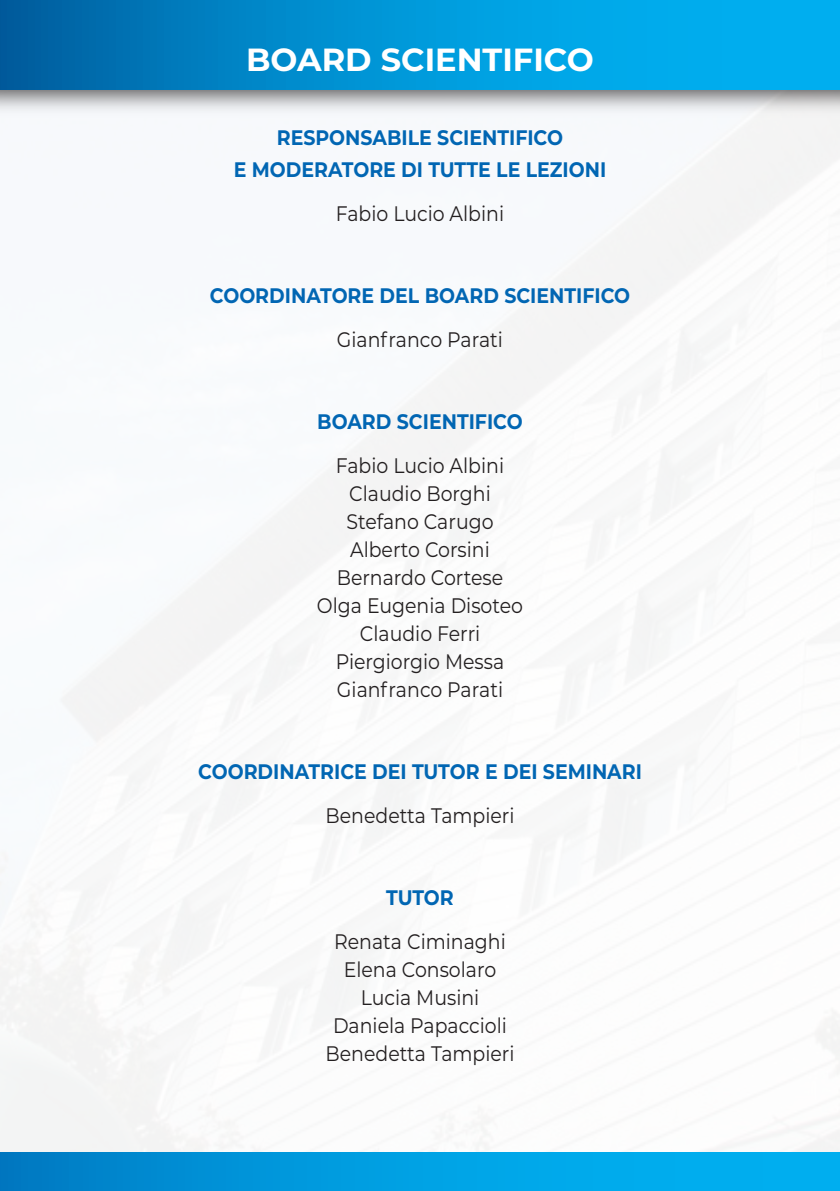
<style>
.page{position:relative;width:840px;height:1191px;background:#fff}
.page>*{position:absolute;margin:0;border:0;box-sizing:border-box;transform-origin:0 0}
.t1{font:700 32px "Montserrat";color:#fff}
.t2{font:21px/28px "Montserrat";color:#231f20;text-align:center;scale:.9 1}
.t3{font:700 21px/32px "Montserrat";color:#0166b3;text-align:center;scale:.9 1}
</style>
<div class="page">
<img style="left:0;top:89px;width:839px;height:33px">
<svg style="left:0;top:0;width:839px;height:89px;background:#0092d3"></svg>
<div style="left:0;top:1152px;width:839px;height:39px;background:linear-gradient(to right,#0081c9,#00b8f7)"></div>
<h1 class="t1" style="left:246px;top:36px;width:349px">BOARD SCIENTIFICO</h1>
<p class="t3" style="left:233px;top:121px;width:415px">RESPONSABILE SCIENTIFICO<br>E MODERATORE DI TUTTE LE LEZIONI</p>
<p class="t2" style="left:336px;top:199px;width:188px">Fabio Lucio Albini</p>
<p class="t3" style="left:210px;top:279px;width:468px">COORDINATORE DEL BOARD SCIENTIFICO</p>
<p class="t2" style="left:337px;top:325px;width:186px">Gianfranco Parati</p>
<p class="t3" style="left:317px;top:405px;width:230px">BOARD SCIENTIFICO</p>
<p class="t2" style="left:317px;top:451px;width:230px">Fabio Lucio Albini<br>Claudio Borghi<br>Stefano Carugo<br>Alberto Corsini<br>Bernardo Cortese<br>Olga Eugenia Disoteo<br>Claudio Ferri<br>Piergiorgio Messa<br>Gianfranco Parati</p>
<p class="t3" style="left:198px;top:754px;width:494px">COORDINATRICE DEI TUTOR E DEI SEMINARI</p>
<p class="t2" style="left:325px;top:801px;width:211px">Benedetta Tampieri</p>
<p class="t3" style="left:386px;top:880px;width:76px">TUTOR</p>
<p class="t2" style="left:325px;top:927px;width:211px">Renata Ciminaghi<br>Elena Consolaro<br>Lucia Musini<br>Daniela Papaccioli<br>Benedetta Tampieri</p>
</div>
